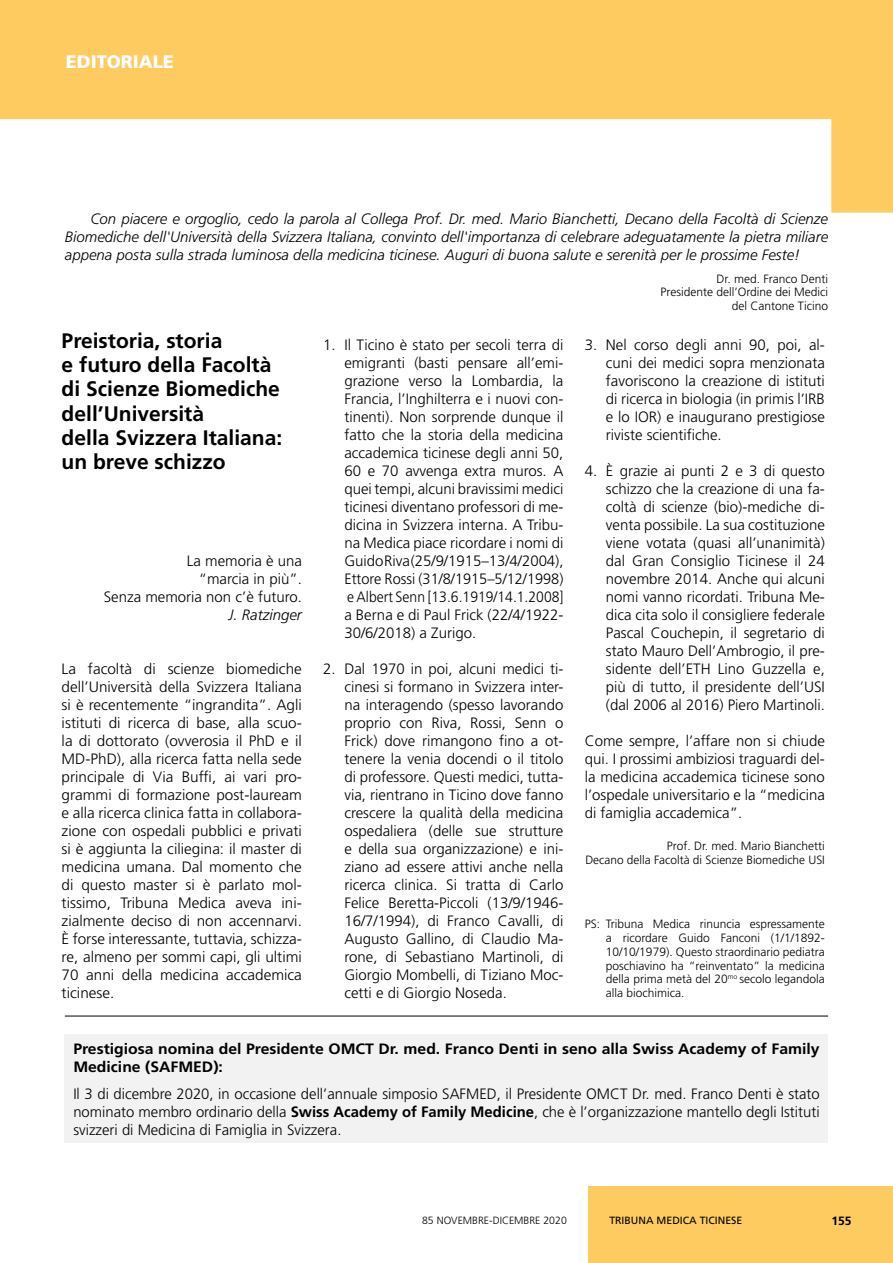
<style>
.page{position:relative;width:893px;height:1263px;background:#fff}
.page>*{position:absolute;margin:0;border:0;box-sizing:border-box;transform-origin:0 0}
.TITOLI{font:700 21px/24.2px "Frutiger";color:#000}
.t1{font:900 18px "Frutiger";color:#fff}
.TESTI{font:300 15px/18px "Frutiger";color:#000;text-align:justify}
.TESTI-2{font:italic 300 15px/18px "Frutiger";color:#000;text-align:justify}
.TESTI-3{font:700 15px/18px "Frutiger";color:#000;scale:1.05 1}
.TESTI-4{font:300 12px/13.8px "Frutiger";color:#000;text-align:justify}
.FIRME{font:300 12px "Frutiger";color:#000}
.t2{font:700 12px "Frutiger";color:#000}
.t3{font:300 10.5px "Frutiger";color:#000}
.t4{font:10.5px "Frutiger";color:#000}
.s1{font-weight:700}
</style>
<div class="page">
<div style="left:588px;top:1186px;width:305px;height:77px;background:#fdcb60"></div>
<svg style="left:1px;top:0;width:892px;height:213px;fill:#fdcb60"></svg>
<img style="left:0;top:1px;width:1px;height:119px">
<div style="left:65px;top:1034px;width:763px;height:109px;background:#f2f2f2"></div>
<hr style="left:65px;top:1016px;width:763px;height:1px;background:#000">
<p class="t1" style="left:66px;top:51px;width:110px">EDITORIALE</p>
<p class="TESTI-2" style="left:65px;top:210px;width:765px;text-indent:26px">Con piacere e orgoglio, cedo la parola al Collega Prof. Dr. med. Mario Bianchetti, Decano della Facoltà di Scienze Biomediche dell'Università della Svizzera Italiana, convinto dell'importanza di celebrare adeguatamente la pietra miliare appena posta sulla strada luminosa della medicina ticinese. Auguri di buona salute e serenità per le prossime Feste!</p>
<p class="FIRME" style="left:716px;top:272px;width:113px">Dr. med. Franco Denti</p>
<p class="FIRME" style="left:660px;top:285px;width:169px">Presidente dell’Ordine dei Medici</p>
<p class="FIRME" style="left:732px;top:299px;width:98px">del Cantone Ticino</p>
<p class="TITOLI" style="left:62px;top:329px;width:222px">Preistoria, storia<br>e futuro della Facoltà di Scienze Biomediche dell’Università<br>della Svizzera Italiana: un breve schizzo</p>
<p class="TESTI" style="left:187px;top:552px;width:117px">La memoria è una</p>
<p class="TESTI" style="left:199px;top:570px;width:105px">“marcia in più”.</p>
<p class="TESTI" style="left:104px;top:588px;width:200px">Senza memoria non c’è futuro.</p>
<p class="TESTI-2" style="left:229px;top:606px;width:75px">J. Ratzinger</p>
<p class="TESTI" style="left:62px;top:660px;width:242px">La facoltà di scienze biomediche dell’Università della Svizzera Italiana si è recentemente “ingrandita”. Agli istituti di ricerca di base, alla scuo&shy;la di dottorato (ovverosia il PhD e il MD-PhD), alla ricerca fatta nella sede principale di Via Buffi, ai vari pro&shy;grammi di formazione post-lauream e alla ricerca clinica fatta in collabora&shy;zione con ospedali pubblici e privati si è aggiunta la ciliegina: il master di medicina umana. Dal momento che di questo master si è parlato mol&shy;tissimo, Tribuna Medica aveva ini&shy;zialmente deciso di non accennarvi.<br>È forse interessante, tuttavia, schizza&shy;re, almeno per sommi capi, gli ultimi 70 anni della medicina accademica ticinese.</p>
<p class="TESTI" style="left:344px;top:336px;width:221px;text-indent:-21px">1. Il Ticino è stato per secoli terra di emigranti (basti pensare all’emi&shy;grazione verso la Lombardia, la Francia, l’Inghilterra e i nuovi con&shy;tinenti). Non sorprende dunque il fatto che la storia della medicina accademica ticinese degli anni 50, 60 e 70 avvenga extra muros. A quei tempi, alcuni bravissimi medici ticinesi diventano professori di me&shy;dicina in Svizzera interna. A Tribu&shy;na Medica piace ricordare i nomi di Guido Riva (25/9/1915–13/4/2004), Ettore Rossi (31/8/1915–5/12/1998) e Albert Senn [13.6.1919/14.1.2008] a Berna e di Paul Frick (22/4/1922- 30/6/2018) a Zurigo.</p>
<p class="TESTI" style="left:344px;top:660px;width:221px;text-indent:-21px">2. Dal 1970 in poi, alcuni medici ti&shy;cinesi si formano in Svizzera inter&shy;na interagendo (spesso lavorando proprio con Riva, Rossi, Senn o Frick) dove rimangono fino a ot&shy;tenere la venia docendi o il titolo di professore. Questi medici, tutta&shy;via, rientrano in Ticino dove fanno crescere la qualità della medicina ospedaliera (delle sue strutture e della sua organizzazione) e ini&shy;ziano ad essere attivi anche nella ricerca clinica. Si tratta di Carlo Felice Beretta-Piccoli (13/9/1946- 16/7/1994), di Franco Cavalli, di Augusto Gallino, di Claudio Ma&shy;rone, di Sebastiano Martinoli, di Giorgio Mombelli, di Tiziano Moc&shy;cetti e di Giorgio Noseda.</p>
<p class="TESTI" style="left:606px;top:336px;width:221px;text-indent:-21px">3. Nel corso degli anni 90, poi, al&shy;cuni dei medici sopra menzionata favoriscono la creazione di istituti di ricerca in biologia (in primis l’IRB e lo IOR) e inaugurano prestigiose riviste scientifiche.</p>
<p class="TESTI" style="left:606px;top:462px;width:220px;text-indent:-21px">4. È grazie ai punti 2 e 3 di questo schizzo che la creazione di una fa&shy;coltà di scienze (bio)-mediche di&shy;venta possibile. La sua costituzione viene votata (quasi all’unanimità) dal Gran Consiglio Ticinese il 24 novembre 2014. Anche qui alcuni nomi vanno ricordati. Tribuna Me&shy;dica cita solo il consigliere federale Pascal Couchepin, il segretario di stato Mauro Dell’Ambrogio, il pre&shy;sidente dell’ETH Lino Guzzella e, più di tutto, il presidente dell’USI (dal 2006 al 2016) Piero Martinoli.</p>
<p class="TESTI" style="left:585px;top:732px;width:242px">Come sempre, l’affare non si chiude qui. I prossimi ambiziosi traguardi del&shy;la medicina accademica ticinese sono l’ospedale universitario e la “medicina di famiglia accademica”.</p>
<p class="FIRME" style="left:667px;top:839px;width:160px">Prof. Dr. med. Mario Bianchetti</p>
<p class="FIRME" style="left:585px;top:853px;width:241px">Decano della Facoltà di Scienze Biomediche USI</p>
<p class="TESTI-4" style="left:606px;top:917px;width:220px;text-indent:-21px">PS: Tribuna Medica rinuncia espressamente a ricordare Guido Fanconi (1/1/1892- 10/10/1979). Questo straordinario pediatra poschiavino ha “reinventato” la medicina della prima metà del 20<sup>mo</sup> secolo legandola alla biochimica.</p>
<p class="TESTI-3" style="left:73px;top:1040px;width:712px">Prestigiosa nomina del Presidente OMCT Dr. med. Franco Denti in seno alla Swiss Academy of Family<br>Medicine (SAFMED):</p>
<p class="TESTI" style="left:73px;top:1085px;width:748px">Il 3 di dicembre 2020, in occasione dell’annuale simposio SAFMED, il Presidente OMCT Dr. med. Franco Denti è stato nominato membro ordinario della <span class="s1">Swiss Academy of Family Medicine</span>, che è l’organizzazione mantello degli Istituti svizzeri di Medicina di Famiglia in Svizzera.</p>
<p class="t3" style="left:422px;top:1214px;width:146px">85 NOVEMBRE-DICEMBRE 2020</p>
<p class="t4" style="left:609px;top:1214px;width:135px">TRIBUNA MEDICA TICINESE</p>
<p class="t2" style="left:831px;top:1214px;width:22px">155</p>
</div>
